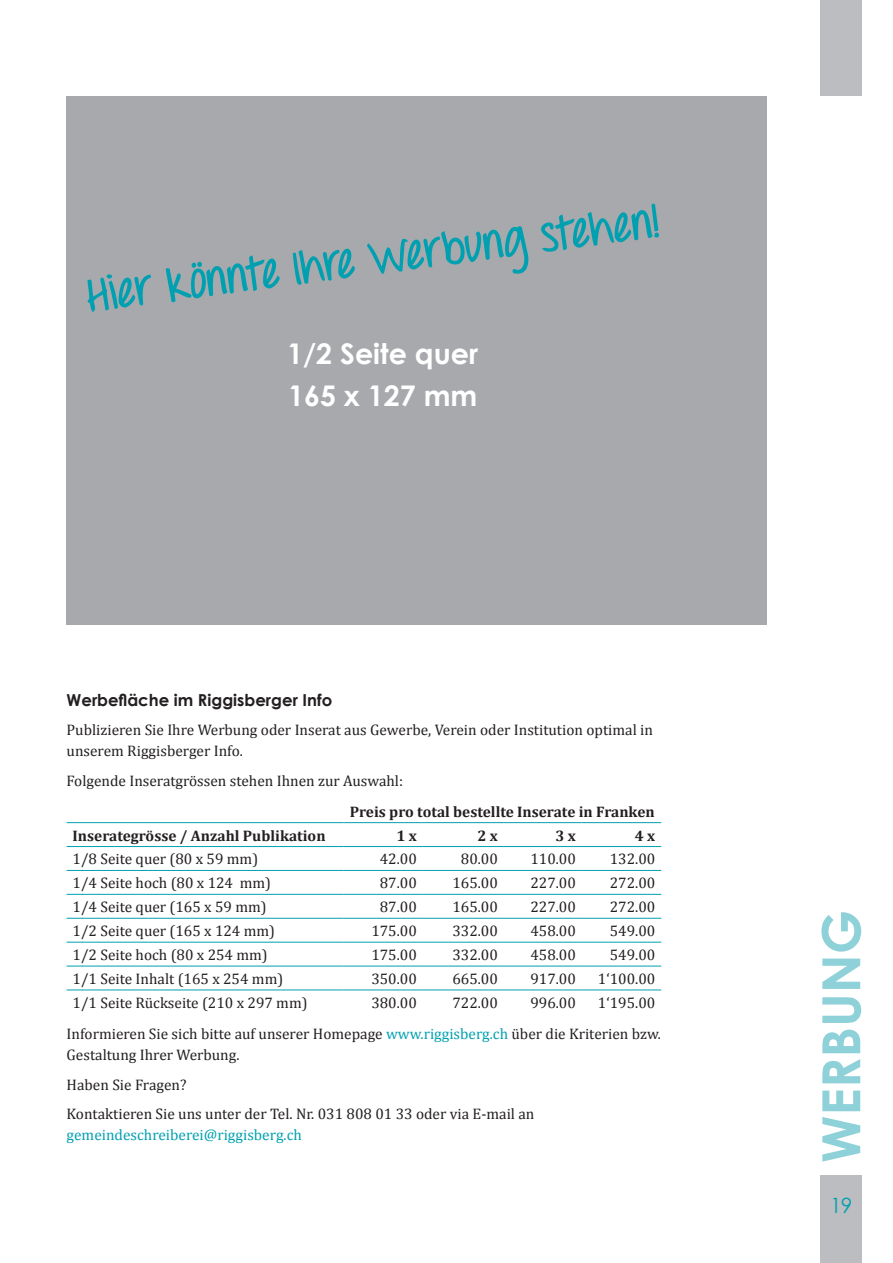
<style>
.page{position:relative;width:893px;height:1263px;background:#fff}
.page>*{position:absolute;margin:0;border:0;box-sizing:border-box;transform-origin:0 0}
.t1{font:700 52.65px "Century Gothic";color:#8ed1d9}
.t2{font:700 45px "Throw My Hands Upinthe Air";color:#00a0b0}
.t3{font:700 28.5px/42.8px "Century Gothic";color:#fff}
.t4{font:21px "Century Gothic";color:#00a0b0}
.t5{font:700 16.5px "Century Gothic";color:#231f20}
.t6{font:15.3px/29.5px "Cambria";color:#231f20}
.t7{font:700 15.3px "Cambria";color:#231f20}
.t8{font:15.3px "Cambria";color:#00a0b0}
.s1{color:#00a0b0}
</style>
<div class="page">
<div style="left:821px;top:0;width:41px;height:96px;background:#bcbdc0"></div>
<div style="left:821px;top:1175px;width:41px;height:88px;background:#bcbdc0"></div>
<hr style="left:67px;top:822px;width:277px;height:1px;background:#00a0b0">
<hr style="left:344px;top:822px;width:79px;height:1px;background:#00a0b0">
<hr style="left:423px;top:822px;width:81px;height:1px;background:#00a0b0">
<hr style="left:504px;top:822px;width:78px;height:1px;background:#00a0b0">
<hr style="left:582px;top:822px;width:79px;height:1px;background:#00a0b0">
<hr style="left:67px;top:846px;width:277px;height:1px;background:#00a0b0">
<hr style="left:344px;top:846px;width:79px;height:1px;background:#00a0b0">
<hr style="left:423px;top:846px;width:81px;height:1px;background:#00a0b0">
<hr style="left:504px;top:846px;width:78px;height:1px;background:#00a0b0">
<hr style="left:582px;top:846px;width:79px;height:1px;background:#00a0b0">
<hr style="left:67px;top:870px;width:277px;height:1px;background:#00a0b0">
<hr style="left:344px;top:870px;width:79px;height:1px;background:#00a0b0">
<hr style="left:423px;top:870px;width:81px;height:1px;background:#00a0b0">
<hr style="left:504px;top:870px;width:78px;height:1px;background:#00a0b0">
<hr style="left:582px;top:870px;width:79px;height:1px;background:#00a0b0">
<hr style="left:67px;top:894px;width:277px;height:1px;background:#00a0b0">
<hr style="left:344px;top:894px;width:79px;height:1px;background:#00a0b0">
<hr style="left:423px;top:894px;width:81px;height:1px;background:#00a0b0">
<hr style="left:504px;top:894px;width:78px;height:1px;background:#00a0b0">
<hr style="left:582px;top:894px;width:79px;height:1px;background:#00a0b0">
<hr style="left:67px;top:918px;width:277px;height:1px;background:#00a0b0">
<hr style="left:344px;top:918px;width:79px;height:1px;background:#00a0b0">
<hr style="left:423px;top:918px;width:81px;height:1px;background:#00a0b0">
<hr style="left:504px;top:918px;width:78px;height:1px;background:#00a0b0">
<hr style="left:582px;top:918px;width:79px;height:1px;background:#00a0b0">
<hr style="left:67px;top:942px;width:277px;height:1px;background:#00a0b0">
<hr style="left:344px;top:942px;width:79px;height:1px;background:#00a0b0">
<hr style="left:423px;top:942px;width:81px;height:1px;background:#00a0b0">
<hr style="left:504px;top:942px;width:78px;height:1px;background:#00a0b0">
<hr style="left:582px;top:942px;width:79px;height:1px;background:#00a0b0">
<hr style="left:67px;top:966px;width:277px;height:1px;background:#00a0b0">
<hr style="left:344px;top:966px;width:79px;height:1px;background:#00a0b0">
<hr style="left:423px;top:966px;width:81px;height:1px;background:#00a0b0">
<hr style="left:504px;top:966px;width:78px;height:1px;background:#00a0b0">
<hr style="left:582px;top:966px;width:79px;height:1px;background:#00a0b0">
<hr style="left:67px;top:990px;width:277px;height:1px;background:#00a0b0">
<hr style="left:344px;top:990px;width:79px;height:1px;background:#00a0b0">
<hr style="left:423px;top:990px;width:81px;height:1px;background:#00a0b0">
<hr style="left:504px;top:990px;width:78px;height:1px;background:#00a0b0">
<hr style="left:582px;top:990px;width:79px;height:1px;background:#00a0b0">
<div style="left:67px;top:97px;width:700px;height:528px;background:#a8a9ad"></div>
<h2 class="t2" style="left:82px;top:270px;width:579px;rotate:-8deg">Hier könnte Ihre Werbung stehen!</h2>
<h3 class="t3" style="left:287px;top:331px;width:192px">1/2 Seite quer<br>165 x 127 mm</h3>
<p class="t5" style="left:67px;top:690px;width:267px">Werbefläche im Riggisberger Info</p>
<p class="t6" style="left:67px;top:720px;width:588px;line-height:21px">Publizieren Sie Ihre Werbung oder Inserat aus Gewerbe, Verein oder Institution optimal in unserem Riggisberger Info.</p>
<p class="t6" style="left:67px;top:766px;width:338px">Folgende Inseratgrössen stehen Ihnen zur Auswahl:</p>
<p class="t7" style="left:350px;top:801px;width:307px">Preis pro total bestellte Inserate in Franken</p>
<p class="t7" style="left:73px;top:824px;width:254px">Inserategrösse / Anzahl Publikation</p>
<p class="t7" style="left:396px;top:824px;width:22px">1 x</p>
<p class="t7" style="left:477px;top:824px;width:22px">2 x</p>
<p class="t7" style="left:555px;top:824px;width:22px">3 x</p>
<p class="t7" style="left:635px;top:824px;width:22px">4 x</p>
<p class="t6" style="left:73px;top:844px;width:187px">1/8 Seite quer (80 x 59 mm)</p>
<p class="t6" style="left:380px;top:844px;width:39px">42.00</p>
<p class="t6" style="left:461px;top:844px;width:39px">80.00</p>
<p class="t6" style="left:530px;top:844px;width:47px">110.00</p>
<p class="t6" style="left:610px;top:844px;width:47px">132.00</p>
<p class="t6" style="left:73px;top:868px;width:200px">1/4 Seite hoch (80 x 124 mm)</p>
<p class="t6" style="left:380px;top:868px;width:39px">87.00</p>
<p class="t6" style="left:452px;top:868px;width:47px">165.00</p>
<p class="t6" style="left:530px;top:868px;width:47px">227.00</p>
<p class="t6" style="left:610px;top:868px;width:47px">272.00</p>
<p class="t6" style="left:73px;top:892px;width:195px">1/4 Seite quer (165 x 59 mm)</p>
<p class="t6" style="left:380px;top:892px;width:39px">87.00</p>
<p class="t6" style="left:452px;top:892px;width:47px">165.00</p>
<p class="t6" style="left:530px;top:892px;width:47px">227.00</p>
<p class="t6" style="left:610px;top:892px;width:47px">272.00</p>
<p class="t6" style="left:73px;top:916px;width:204px">1/2 Seite quer (165 x 124 mm)</p>
<p class="t6" style="left:371px;top:916px;width:47px">175.00</p>
<p class="t6" style="left:452px;top:916px;width:47px">332.00</p>
<p class="t6" style="left:530px;top:916px;width:47px">458.00</p>
<p class="t6" style="left:610px;top:916px;width:47px">549.00</p>
<p class="t6" style="left:73px;top:940px;width:197px">1/2 Seite hoch (80 x 254 mm)</p>
<p class="t6" style="left:371px;top:940px;width:47px">175.00</p>
<p class="t6" style="left:452px;top:940px;width:47px">332.00</p>
<p class="t6" style="left:530px;top:940px;width:47px">458.00</p>
<p class="t6" style="left:610px;top:940px;width:47px">549.00</p>
<p class="t6" style="left:73px;top:964px;width:212px">1/1 Seite Inhalt (165 x 254 mm)</p>
<p class="t6" style="left:371px;top:964px;width:47px">350.00</p>
<p class="t6" style="left:452px;top:964px;width:47px">665.00</p>
<p class="t6" style="left:530px;top:964px;width:47px">917.00</p>
<p class="t6" style="left:598px;top:964px;width:59px">1‘100.00</p>
<p class="t6" style="left:73px;top:988px;width:236px">1/1 Seite Rückseite (210 x 297 mm)</p>
<p class="t6" style="left:371px;top:988px;width:47px">380.00</p>
<p class="t6" style="left:452px;top:988px;width:47px">722.00</p>
<p class="t6" style="left:530px;top:988px;width:47px">996.00</p>
<p class="t6" style="left:67px;top:987px;width:596px;line-height:31.2px;text-indent:531px">1‘195.00<br>Informieren Sie sich bitte auf unserer Homepage <span class="s1">www.riggisberg.ch</span> über die Kriterien bzw.</p>
<p class="t6" style="left:67px;top:1040px;width:469px">Gestaltung Ihrer Werbung.<br>Haben Sie Fragen?<br>Kontaktieren Sie uns unter der Tel. Nr. 031 808 01 33 oder via E-mail an</p>
<p class="t8" style="left:67px;top:1126px;width:237px">gemeindeschreiberei@riggisberg.ch</p>
<h1 class="t1" style="left:808px;top:1163px;width:255px;rotate:-90deg">WERBUNG</h1>
<h3 class="t4" style="left:830px;top:1193px;width:24px">19</h3>
</div>
